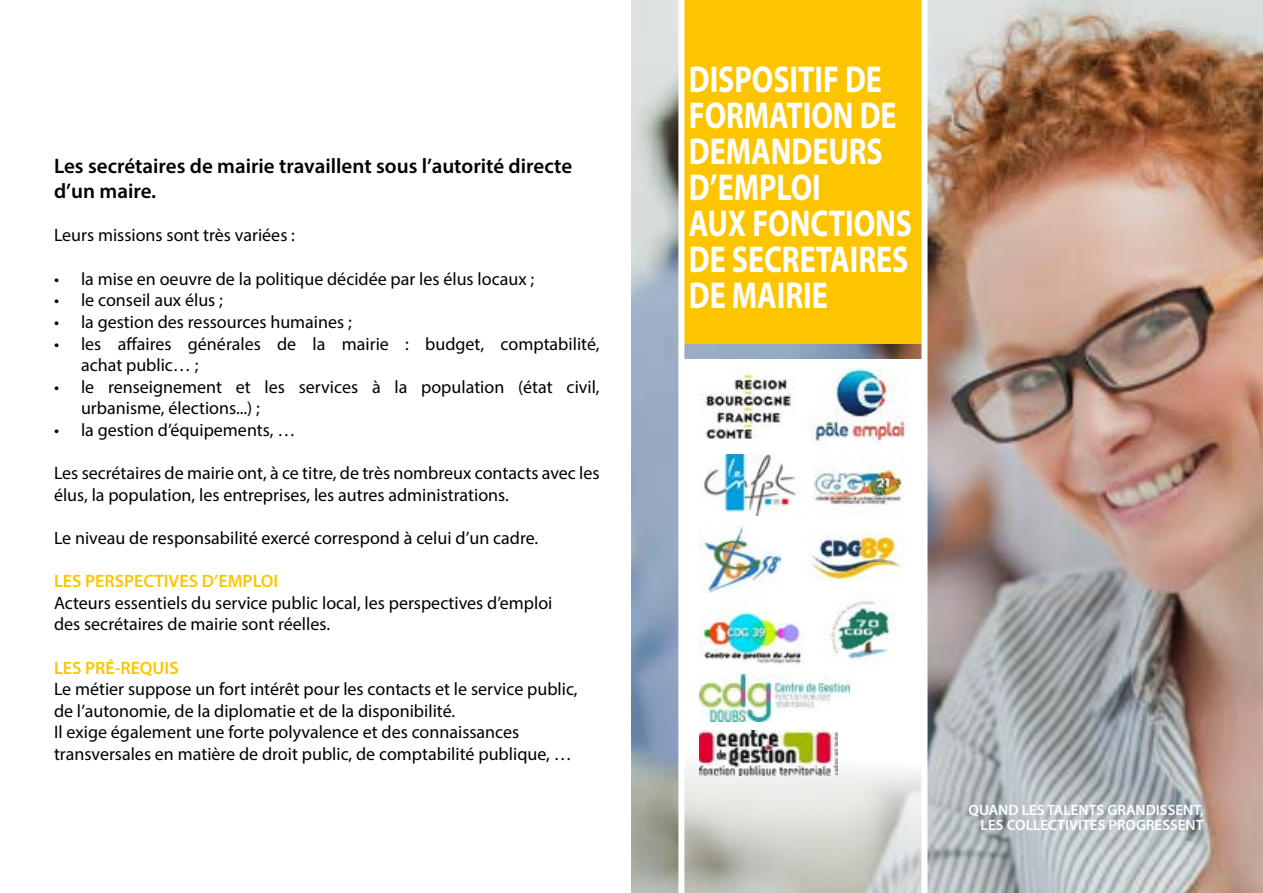
<style>
.page{position:relative;width:1263px;height:893px;background:#fff}
.page>*{position:absolute;margin:0;border:0;box-sizing:border-box;transform-origin:0 0}
.t1{font:700 37.5px/36px "Myriad Pro";color:#fff;scale:.8 1}
.t2{font:600 21px/25.2px "Myriad Pro";color:#000}
.t3{font:18px/21.6px "Myriad Pro";color:#000}
.t4{font:600 18px "Myriad Pro";color:#fdc500}
.t5{font:600 15px/15px "Myriad Pro";color:#fff;text-align:right}
</style>
<div class="page">
<img style="left:631px;top:0;width:631px;height:893px">
<svg style="left:684px;top:359px;width:237px;height:534px"></svg>
<div style="left:681px;top:0;width:243px;height:343px;background:#fdc500"></div>
<img style="left:699px;top:675px;width:151px;height:46px">
<img style="left:813px;top:455px;width:90px;height:64px">
<img style="left:811px;top:368px;width:98px;height:78px">
<img style="left:699px;top:598px;width:108px;height:67px">
<img style="left:699px;top:523px;width:81px;height:69px">
<img style="left:699px;top:730px;width:139px;height:46px">
<img style="left:809px;top:533px;width:94px;height:50px">
<img style="left:699px;top:368px;width:98px;height:78px">
<img style="left:823px;top:592px;width:74px;height:73px">
<div style="left:678px;top:0;width:6px;height:893px;background:#fff"></div>
<div style="left:921px;top:0;width:6px;height:893px;background:#fff"></div>
<img style="left:699px;top:455px;width:108px;height:60px">
<p class="t2" style="left:54px;top:153px;width:520px">Les secrétaires de mairie travaillent sous l’autorité directe d’un maire.</p>
<p class="t3" style="left:54px;top:224px;width:242px">Leurs missions sont très variées :</p>
<p class="t3" style="left:54px;top:268px;width:482px">• la mise en oeuvre de la politique décidée par les élus locaux ;</p>
<p class="t3" style="left:54px;top:289px;width:170px">• le conseil aux élus ;</p>
<p class="t3" style="left:54px;top:311px;width:299px">• la gestion des ressources humaines ;</p>
<p class="t3" style="left:81px;top:332px;width:520px;text-indent:-27px">• les affaires générales de la mairie : budget, comptabilité, achat public… ;</p>
<p class="t3" style="left:81px;top:376px;width:520px;text-indent:-27px">• le renseignement et les services à la population (état civil, urbanisme, élections...) ;</p>
<p class="t3" style="left:54px;top:419px;width:243px">• la gestion d’équipements, …</p>
<p class="t3" style="left:54px;top:462px;width:547px">Les secrétaires de mairie ont, à ce titre, de très nombreux contacts avec les élus, la population, les entreprises, les autres administrations.</p>
<p class="t3" style="left:54px;top:527px;width:486px">Le niveau de responsabilité exercé correspond à celui d’un cadre.</p>
<p class="t4" style="left:54px;top:570px;width:226px">LES PERSPECTIVES D’EMPLOI</p>
<p class="t3" style="left:54px;top:592px;width:500px">Acteurs essentiels du service public local, les perspectives d’emploi des secrétaires de mairie sont réelles.</p>
<p class="t4" style="left:54px;top:656px;width:126px">LES PRÉ-REQUIS</p>
<p class="t3" style="left:54px;top:678px;width:525px">Le métier suppose un fort intérêt pour les contacts et le service public, de l’autonomie, de la diplomatie et de la disponibilité.<br>Il exige également une forte polyvalence et des connaissances transversales en matière de droit public, de comptabilité publique, …</p>
<h1 class="t1" style="left:689px;top:60px;width:281px">DISPOSITIF DE<br>FORMATION DE<br>DEMANDEURS<br>D’EMPLOI<br>AUX FONCTIONS<br>DE SECRETAIRES<br>DE MAIRIE</h1>
<p class="t5" style="left:969px;top:802px;width:237px">QUAND LES TALENTS GRANDISSENT,<br>LES COLLECTIVITES PROGRESSENT</p>
</div>
